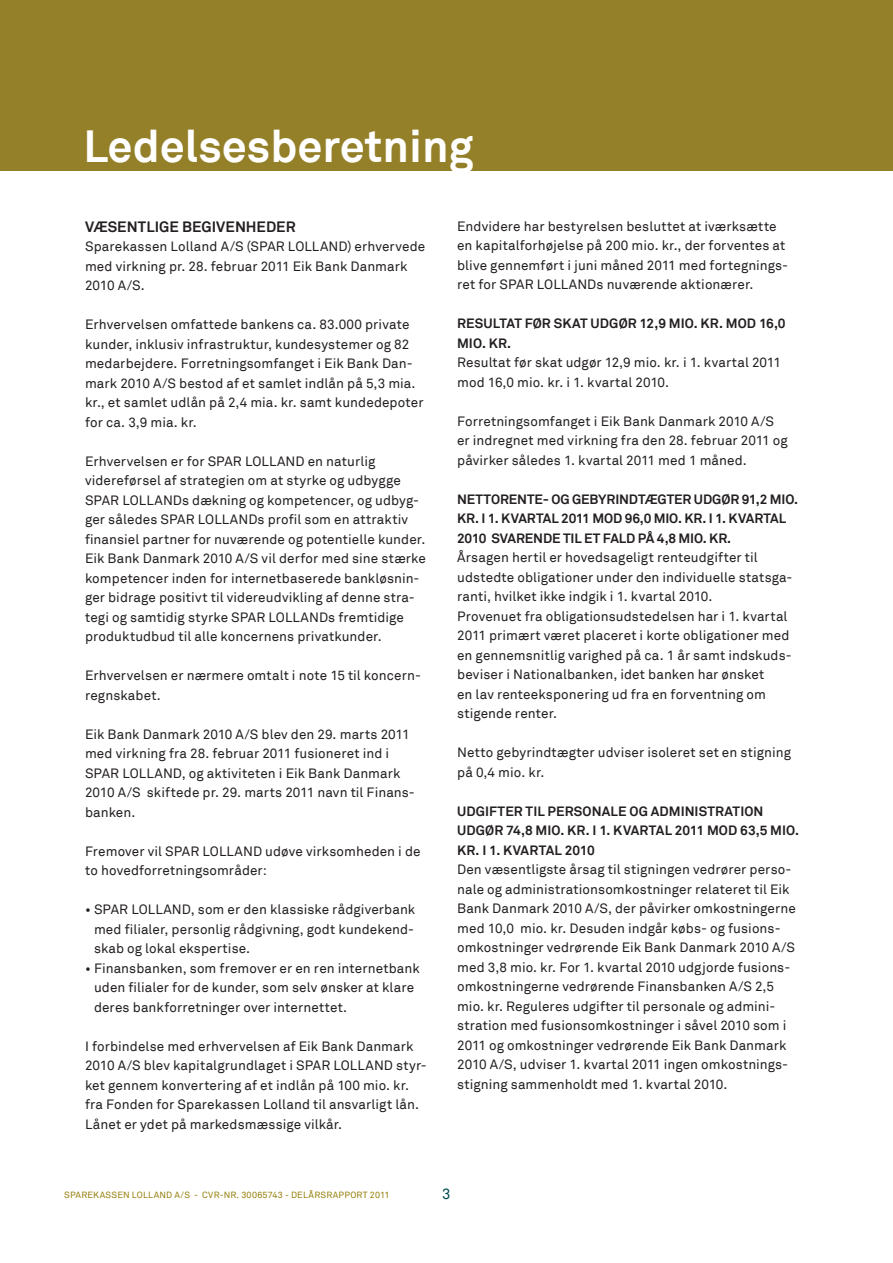
<style>
.page{position:relative;width:893px;height:1263px;background:#fff}
.page>*{position:absolute;margin:0;border:0;box-sizing:border-box;transform-origin:0 0}
.t1{font:700 45px "Akkurat";color:#fff}
.t2{font:700 15px "Akkurat";letter-spacing:.005em;color:#231f20}
.t3{font:15px "Akkurat";color:#004c51}
.t4{font:13.5px/19.5px "Akkurat";letter-spacing:.005em;color:#231f20}
.t5{font:700 13.5px/19.5px "Akkurat";color:#231f20}
.t6{font:9px "Akkurat";letter-spacing:.025em;color:#957f0a}
</style>
<div class="page">
<div style="left:0;top:0;width:893px;height:170px;background:#948029"></div>
<h1 class="t1" style="left:84px;top:118px;width:391px">LEDELSESBERETNING</h1>
<h1 class="t1" style="left:93px;top:119px;width:201px">BESTYRELS</h1>
<p class="t2" style="left:85px;top:217px;width:212px">VÆSENTLIGE BEGIVENHEDER</p>
<p class="t4" style="left:85px;top:237px;width:342px">Sparekassen Lolland A/S (SPAR LOLLAND) erhvervede med virkning pr. 28. februar 2011 Eik Bank Danmark<br>2010 A/S.</p>
<p class="t4" style="left:85px;top:315px;width:340px">Erhvervelsen omfattede bankens ca. 83.000 private kunder, inklusiv infrastruktur, kundesystemer og 82 medarbejdere. Forretningsomfanget i Eik Bank Dan&shy;mark 2010 A/S bestod af et samlet indlån på 5,3 mia. kr., et samlet udlån på 2,4 mia. kr. samt kundedepoter for ca. 3,9 mia. kr.</p>
<p class="t4" style="left:85px;top:452px;width:342px">Erhvervelsen er for SPAR LOLLAND en naturlig videreførsel af strategien om at styrke og udbygge SPAR LOLLANDs dækning og kompetencer, og udbyg&shy;ger således SPAR LOLLANDs profil som en attraktiv finansiel partner for nuværende og potentielle kunder.<br>Eik Bank Danmark 2010 A/S vil derfor med sine stærke kompetencer inden for internetbaserede bankløsnin&shy;ger bidrage positivt til videreudvikling af denne stra&shy;tegi og samtidig styrke SPAR LOLLANDs fremtidige produktudbud til alle koncernens privatkunder.</p>
<p class="t4" style="left:85px;top:666px;width:337px">Erhvervelsen er nærmere omtalt i note 15 til koncern&shy;regnskabet.</p>
<p class="t4" style="left:85px;top:725px;width:331px">Eik Bank Danmark 2010 A/S blev den 29. marts 2011 med virkning fra 28. februar 2011 fusioneret ind i SPAR LOLLAND, og aktiviteten i Eik Bank Danmark 2010 A/S skiftede pr. 29. marts 2011 navn til Finans&shy;banken.</p>
<p class="t4" style="left:85px;top:842px;width:337px">Fremover vil SPAR LOLLAND udøve virksomheden i de to hovedforretningsområder:</p>
<p class="t4" style="left:94px;top:900px;width:323px;text-align:justify;text-indent:-9px">• SPAR LOLLAND, som er den klassiske rådgiverbank med filialer, personlig rådgivning, godt kundekend&shy;skab og lokal ekspertise.</p>
<p class="t4" style="left:94px;top:959px;width:327px;text-indent:-9px">• Finansbanken, som fremover er en ren internetbank uden filialer for de kunder, som selv ønsker at klare deres bankforretninger over internettet.</p>
<p class="t4" style="left:85px;top:1037px;width:343px">I forbindelse med erhvervelsen af Eik Bank Danmark 2010 A/S blev kapitalgrundlaget i SPAR LOLLAND styr&shy;ket gennem konvertering af et indlån på 100 mio. kr. fra Fonden for Sparekassen Lolland til ansvarligt lån.<br>Lånet er ydet på markedsmæssige vilkår.</p>
<p class="t4" style="left:457px;top:217px;width:333px">Endvidere har bestyrelsen besluttet at iværksætte en kapitalforhøjelse på 200 mio. kr., der forventes at blive gennemført i juni måned 2011 med fortegnings&shy;ret for SPAR LOLLANDs nuværende aktionærer.</p>
<p class="t5" style="left:457px;top:314px;width:330px">RESULTAT FØR SKAT UDGØR 12,9 MIO. KR. MOD 16,0<br>MIO. KR.</p>
<p class="t4" style="left:457px;top:353px;width:325px">Resultat før skat udgør 12,9 mio. kr. i 1. kvartal 2011 mod 16,0 mio. kr. i 1. kvartal 2010.</p>
<p class="t4" style="left:457px;top:412px;width:332px">Forretningsomfanget i Eik Bank Danmark 2010 A/S er indregnet med virkning fra den 28. februar 2011 og påvirker således 1. kvartal 2011 med 1 måned.</p>
<p class="t5" style="left:457px;top:489px;width:342px">N ETTORENTE- OG GEBYRINDTÆGTER UDGØR 91,2 MIO.<br>KR. I 1. KVARTAL 2011 MOD 96,0 MIO. KR. I 1. KVARTAL<br>2010 SVARENDE TIL ET FALD PÅ 4,8 MIO. KR.</p>
<p class="t4" style="left:457px;top:548px;width:337px">Årsagen hertil er hovedsageligt renteudgifter til udstedte obligationer under den individuelle statsga&shy;ranti, hvilket ikke indgik i 1. kvartal 2010.<br>Provenuet fra obligationsudstedelsen har i 1. kvartal 2011 primært været placeret i korte obligationer med en gennemsnitlig varighed på ca. 1 år samt indskuds&shy;beviser i Nationalbanken, idet banken har ønsket<br>en lav renteeksponering ud fra en forventning om stigende renter.</p>
<p class="t4" style="left:457px;top:743px;width:335px">Netto gebyrindtægter udviser isoleret set en stigning på 0,4 mio. kr.</p>
<p class="t5" style="left:457px;top:801px;width:343px">UDGIFTER TIL PERSONALE OG ADMINISTRATION<br>UDGØR 74,8 MIO. KR. I 1. KVARTAL 2011 MOD 63,5 MIO.<br>KR. I 1. KVARTAL 2010</p>
<p class="t4" style="left:457px;top:860px;width:340px">Den væsentligste årsag til stigningen vedrører perso&shy;nale og administrationsomkostninger relateret til Eik Bank Danmark 2010 A/S, der påvirker omkostningerne med 10,0 mio. kr. Desuden indgår købs- og fusions&shy;omkostninger vedrørende Eik Bank Danmark 2010 A/S med 3,8 mio. kr. For 1. kvartal 2010 udgjorde fusions&shy;omkostningerne vedrørende Finansbanken A/S 2,5 mio. kr. Reguleres udgifter til personale og admini&shy;stration med fusionsomkostninger i såvel 2010 som i 2011 og omkostninger vedrørende Eik Bank Danmark 2010 A/S, udviser 1. kvartal 2011 ingen omkostnings&shy;stigning sammenholdt med 1. kvartal 2010.</p>
<p class="t6" style="left:64px;top:1190px;width:234px">SPAREKASSEN LOLLAND A/S - CVR-NR. 30065743 - del</p>
<p class="t6" style="left:308px;top:1190px;width:83px">årSRAPPORT 2011</p>
<p class="t3" style="left:442px;top:1185px;width:10px">3</p>
</div>
